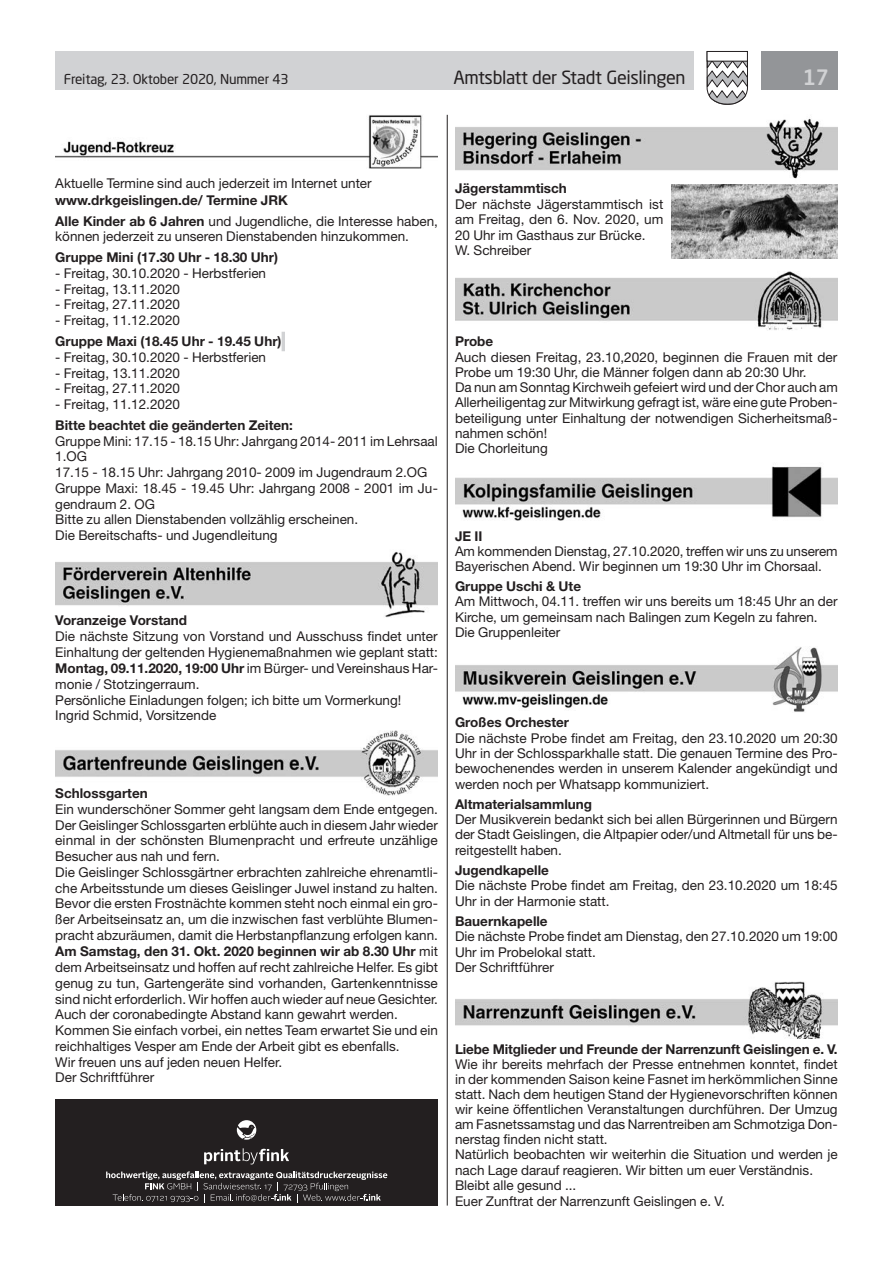
<style>
.page{position:relative;width:893px;height:1263px;background:#fff}
.page>*{position:absolute;margin:0;border:0;box-sizing:border-box;transform-origin:0 0}
.t1{font:500 21px "Neo Sans Std";color:#d1d2d4}
.t2{font:18px "Neo Sans Std";letter-spacing:-.02em;color:#231f20}
.t3{font:13.5px/15.8px "Helvetica Neue LT Std";color:#231f20}
.t4{font:700 13.5px/20.7px "Helvetica Neue LT Std";color:#231f20}
.t5{font:13.5px "Neo Sans Std";letter-spacing:-.015em;color:#231f20}
.s1{font-weight:400}
.s2{font-weight:700}
</style>
<div class="page">
<div style="left:55px;top:51px;width:639px;height:38px;background:#d1d2d4"></div>
<div style="left:761px;top:51px;width:77px;height:38px;background:#939598"></div>
<svg style="left:706px;top:51px;width:42px;height:54px"></svg>
<div style="left:707px;top:51px;width:40px;height:10px;background:#fff"></div>
<div style="left:707px;top:51px;width:41px;height:10px;border:1px solid #231f20"></div>
<hr style="left:447px;top:115px;width:1px;height:1090px;background:#231f20">
<hr style="left:282px;top:332px;width:3px;height:19px;background:#d1d2d4">
<img style="left:55px;top:115px;width:383px;height:53px">
<img style="left:55px;top:551px;width:383px;height:67px">
<img style="left:55px;top:730px;width:383px;height:65px">
<img style="left:455px;top:118px;width:383px;height:61px">
<img style="left:455px;top:271px;width:383px;height:59px">
<img style="left:455px;top:466px;width:383px;height:55px">
<img style="left:455px;top:647px;width:383px;height:65px">
<img style="left:455px;top:981px;width:383px;height:57px">
<div style="left:55px;top:1099px;width:383px;height:106px;background:#231f20"></div>
<svg style="left:237px;top:1120px;width:19px;height:20px"></svg>
<svg style="left:204px;top:1148px;width:85px;height:16px"></svg>
<svg style="left:106px;top:1171px;width:281px;height:31px"></svg>
<img style="left:672px;top:185px;width:166px;height:74px">
<p class="t5" style="left:64px;top:71px;width:226px">Freitag, 23. Oktober 2020, Nummer 43</p>
<h2 class="t2" style="left:453px;top:66px;width:234px">Amtsblatt der Stadt Geislingen</h2>
<h1 class="t1" style="left:803px;top:64px;width:28px">17</h1>
<p class="t3" style="left:55px;top:176px;width:318px">Aktuelle Termine sind auch jederzeit im Internet unter</p>
<p class="t4" style="left:55px;top:189px;width:384px">www.drkgeislingen.de/ Termine JRK<br>Alle Kinder ab 6 Jahren <span class="s1">und Jugendliche, die Interesse haben,</span></p>
<p class="t3" style="left:55px;top:229px;width:355px">können jederzeit zu unseren Dienstabenden hinzukommen.</p>
<p class="t4" style="left:55px;top:247px;width:224px">Gruppe Mini (17.30 Uhr - 18.30 Uhr)</p>
<p class="t3" style="left:55px;top:265px;width:212px">- Freitag, 30.10.2020 - Herbstferien</p>
<p class="t3" style="left:55px;top:281px;width:126px">- Freitag, 13.11.2020</p>
<p class="t3" style="left:55px;top:297px;width:126px">- Freitag, 27.11.2020</p>
<p class="t3" style="left:55px;top:312px;width:126px">- Freitag, 11.12.2020</p>
<p class="t4" style="left:55px;top:331px;width:228px">Gruppe Maxi (18.45 Uhr - 19.45 Uhr)</p>
<p class="t3" style="left:55px;top:349px;width:212px">- Freitag, 30.10.2020 - Herbstferien</p>
<p class="t3" style="left:55px;top:365px;width:126px">- Freitag, 13.11.2020</p>
<p class="t3" style="left:55px;top:380px;width:126px">- Freitag, 27.11.2020</p>
<p class="t3" style="left:55px;top:396px;width:126px">- Freitag, 11.12.2020</p>
<p class="t4" style="left:55px;top:414px;width:239px">Bitte beachtet die geänderten Zeiten:</p>
<p class="t3" style="left:55px;top:433px;width:384px">Gruppe Mini: 17.15 - 18.15 Uhr: Jahrgang 2014- 2011 im Lehrsaal 1.OG<br>17.15 - 18.15 Uhr: Jahrgang 2010- 2009 im Jugendraum 2.OG Gruppe Maxi: 18.45 - 19.45 Uhr: Jahrgang 2008 - 2001 im Ju&shy;gendraum 2. OG<br>Bitte zu allen Dienstabenden vollzählig erscheinen.<br>Die Bereitschafts- und Jugendleitung</p>
<p class="t4" style="left:55px;top:610px;width:133px">Voranzeige Vorstand</p>
<p class="t3" style="left:55px;top:628px;width:384px">Die nächste Sitzung von Vorstand und Ausschuss findet unter Einhaltung der geltenden Hygienemaßnahmen wie geplant statt:<br><span class="s2">Montag, 09.11.2020, 19:00 Uhr</span> im Bürger- und Vereinshaus Har&shy;monie / Stotzingerraum.<br>Persönliche Einladungen folgen; ich bitte um Vormerkung!<br>Ingrid Schmid, Vorsitzende</p>
<p class="t4" style="left:55px;top:783px;width:94px">Schlossgarten</p>
<p class="t3" style="left:55px;top:801px;width:384px">Ein wunderschöner Sommer geht langsam dem Ende entgegen.<br>Der Geislinger Schlossgarten erblühte auch in diesem Jahr wieder einmal in der schönsten Blumenpracht und erfreute unzählige Besucher aus nah und fern.<br>Die Geislinger Schlossgärtner erbrachten zahlreiche ehrenamtli&shy;che Arbeitsstunde um dieses Geislinger Juwel instand zu halten.<br>Bevor die ersten Frostnächte kommen steht noch einmal ein gro&shy;ßer Arbeitseinsatz an, um die inzwischen fast verblühte Blumen&shy;pracht abzuräumen, damit die Herbstanpflanzung erfolgen kann.<br><span class="s2">Am Samstag, den 31. Okt. 2020 beginnen wir ab 8.30 Uhr</span> mit dem Arbeitseinsatz und hoffen auf recht zahlreiche Helfer. Es gibt genug zu tun, Gartengeräte sind vorhanden, Gartenkenntnisse sind nicht erforderlich. Wir hoffen auch wieder auf neue Gesichter.<br>Auch der coronabedingte Abstand kann gewahrt werden.<br>Kommen Sie einfach vorbei, ein nettes Team erwartet Sie und ein reichhaltiges Vesper am Ende der Arbeit gibt es ebenfalls.<br>Wir freuen uns auf jeden neuen Helfer.<br>Der Schriftführer</p>
<p class="t4" style="left:455px;top:178px;width:113px">Jägerstammtisch</p>
<p class="t3" style="left:455px;top:196px;width:210px">Der nächste Jägerstammtisch ist am Freitag, den 6. Nov. 2020, um<br>20 Uhr im Gasthaus zur Brücke.<br>W. Schreiber</p>
<p class="t4" style="left:455px;top:331px;width:40px">Probe</p>
<p class="t3" style="left:455px;top:349px;width:384px;line-height:15.3px">Auch diesen Freitag, 23.10,2020, beginnen die Frauen mit der Probe um 19:30 Uhr, die Männer folgen dann ab 20:30 Uhr.<br>Da nun am Sonntag Kirchweih gefeiert wird und der Chor auch am Allerheiligentag zur Mitwirkung gefragt ist, wäre eine gute Proben&shy;beteiligung unter Einhaltung der notwendigen Sicherheitsmaß&shy;nahmen schön!<br>Die Chorleitung</p>
<p class="t4" style="left:455px;top:525px;width:29px">JE II</p>
<p class="t3" style="left:455px;top:543px;width:384px;line-height:15.3px">Am kommenden Dienstag, 27.10.2020, treffen wir uns zu unserem<br>Bayerischen Abend. Wir beginnen um 19:30 Uhr im Chorsaal.</p>
<p class="t4" style="left:455px;top:575px;width:128px">Gruppe Uschi &amp; Ute</p>
<p class="t3" style="left:455px;top:594px;width:384px;line-height:15.3px">Am Mittwoch, 04.11. treffen wir uns bereits um 18:45 Uhr an der<br>Kirche, um gemeinsam nach Balingen zum Kegeln zu fahren.<br>Die Gruppenleiter</p>
<p class="t4" style="left:455px;top:712px;width:116px">Großes Orchester</p>
<p class="t3" style="left:455px;top:730px;width:384px;line-height:15.3px;text-align:justify">Die nächste Probe findet am Freitag, den 23.10.2020 um 20:30<br>Uhr in der Schlossparkhalle statt. Die genauen Termine des Pro&shy;bewochenendes werden in unserem Kalender angekündigt und werden noch per Whatsapp kommuniziert.</p>
<p class="t4" style="left:455px;top:793px;width:139px">Altmaterialsammlung</p>
<p class="t3" style="left:455px;top:811px;width:384px;line-height:15.3px;text-align:justify">Der Musikverein bedankt sich bei allen Bürgerinnen und Bürgern der Stadt Geislingen, die Altpapier oder/und Altmetall für uns be&shy;reitgestellt haben.</p>
<p class="t4" style="left:455px;top:859px;width:95px">Jugendkapelle</p>
<p class="t3" style="left:455px;top:878px;width:384px;line-height:15.3px">Die nächste Probe findet am Freitag, den 23.10.2020 um 18:45<br>Uhr in der Harmonie statt.</p>
<p class="t4" style="left:455px;top:910px;width:94px">Bauernkapelle</p>
<p class="t3" style="left:455px;top:928px;width:384px;line-height:15.3px">Die nächste Probe findet am Dienstag, den 27.10.2020 um 19:00<br>Uhr im Probelokal statt.<br>Der Schriftführer</p>
<p class="t4" style="left:455px;top:1038px;width:384px">Liebe Mitglieder und Freunde der Narrenzunft Geislingen e. V.</p>
<p class="t3" style="left:455px;top:1057px;width:384px;line-height:15.1px">Wie ihr bereits mehrfach der Presse entnehmen konntet, findet in der kommenden Saison keine Fasnet im herkömmlichen Sinne statt. Nach dem heutigen Stand der Hygienevorschriften können wir keine öffentlichen Veranstaltungen durchführen. Der Umzug am Fasnetssamstag und das Narrentreiben am Schmotziga Don&shy;nerstag finden nicht statt.<br>Natürlich beobachten wir weiterhin die Situation und werden je nach Lage darauf reagieren. Wir bitten um euer Verständnis.<br>Bleibt alle gesund ...<br>Euer Zunftrat der Narrenzunft Geislingen e. V.</p>
</div>
